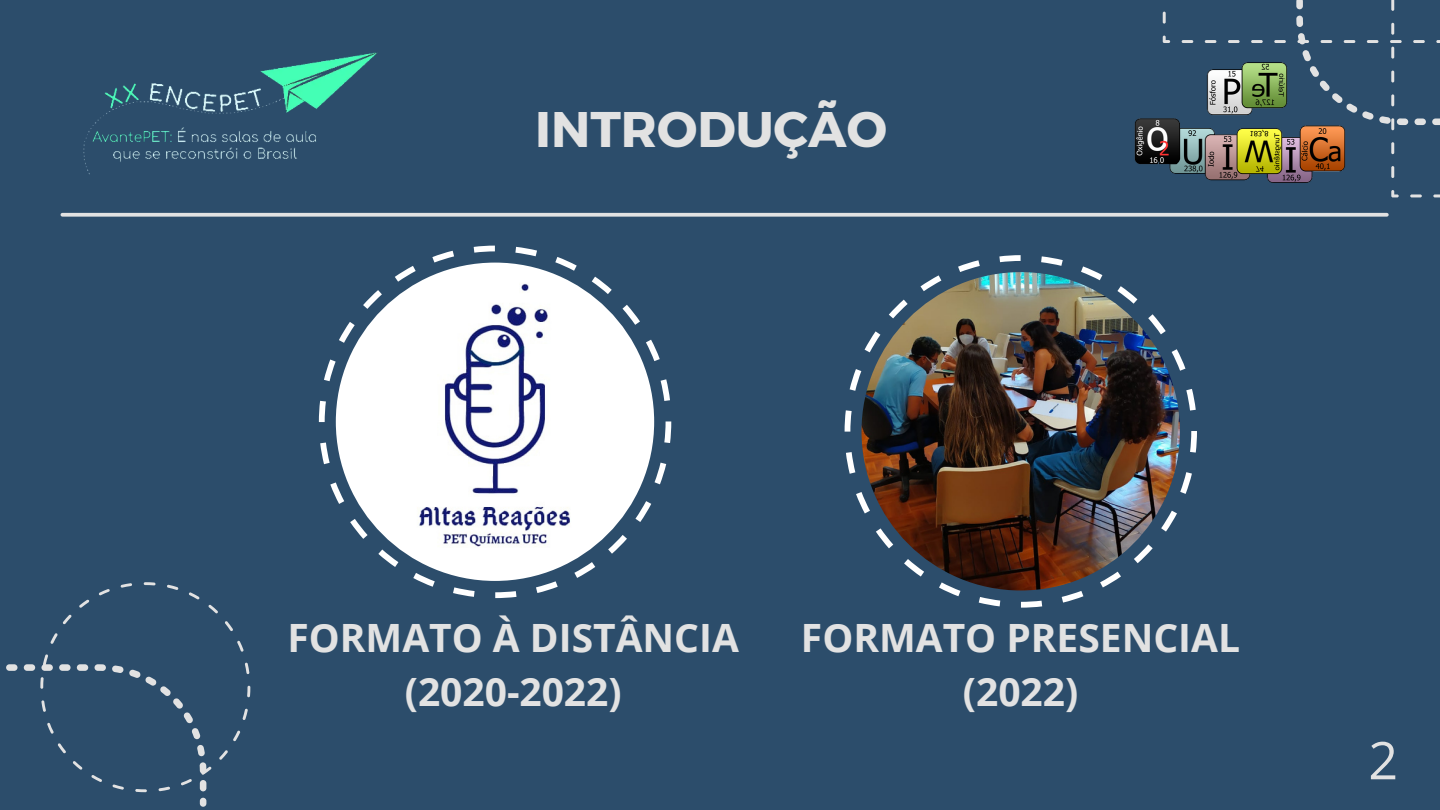
<style>
.page{position:relative;width:1440px;height:810px;background:#2c4d6b}
.page>*{position:absolute;margin:0;border:0;box-sizing:border-box;transform-origin:0 0}
.t1{font:52px "Open Sans";color:#e2e2e2}
.t2{font:700 50px "Montserrat";color:#e2e2e2}
.t3{font:700 39px/54px "Open Sans";color:#e2e2e2;text-align:center}
</style>
<div class="page">
<img style="left:1134px;top:118px;width:29px;height:47px">
<svg style="left:62px;top:213px;width:1325px;height:4px;background:#d0d4d6"></svg>
<div style="left:200px;top:798px;width:6px;height:9px;background:#e2e2e2;border-radius:3px"></div>
<svg style="left:6px;top:582px;width:244px;height:210px"></svg>
<svg style="left:1163px;top:0;width:277px;height:197px"></svg>
<img style="left:83px;top:52px;width:294px;height:123px">
<svg style="left:319px;top:246px;width:352px;height:352px;fill:#fff"></svg>
<img style="left:845px;top:255px;width:352px;height:353px">
<p class="t2" style="left:535px;top:97px;width:353px">INTRODUÇÃO</p>
<p class="t3" style="left:288px;top:610px;width:453px">FORMATO À DISTÂNCIA (2020-2022)</p>
<p class="t3" style="left:801px;top:610px;width:441px">FORMATO PRESENCIAL (2022)</p>
<h1 class="t1" style="left:1368px;top:724px;width:31px">2</h1>
</div>
